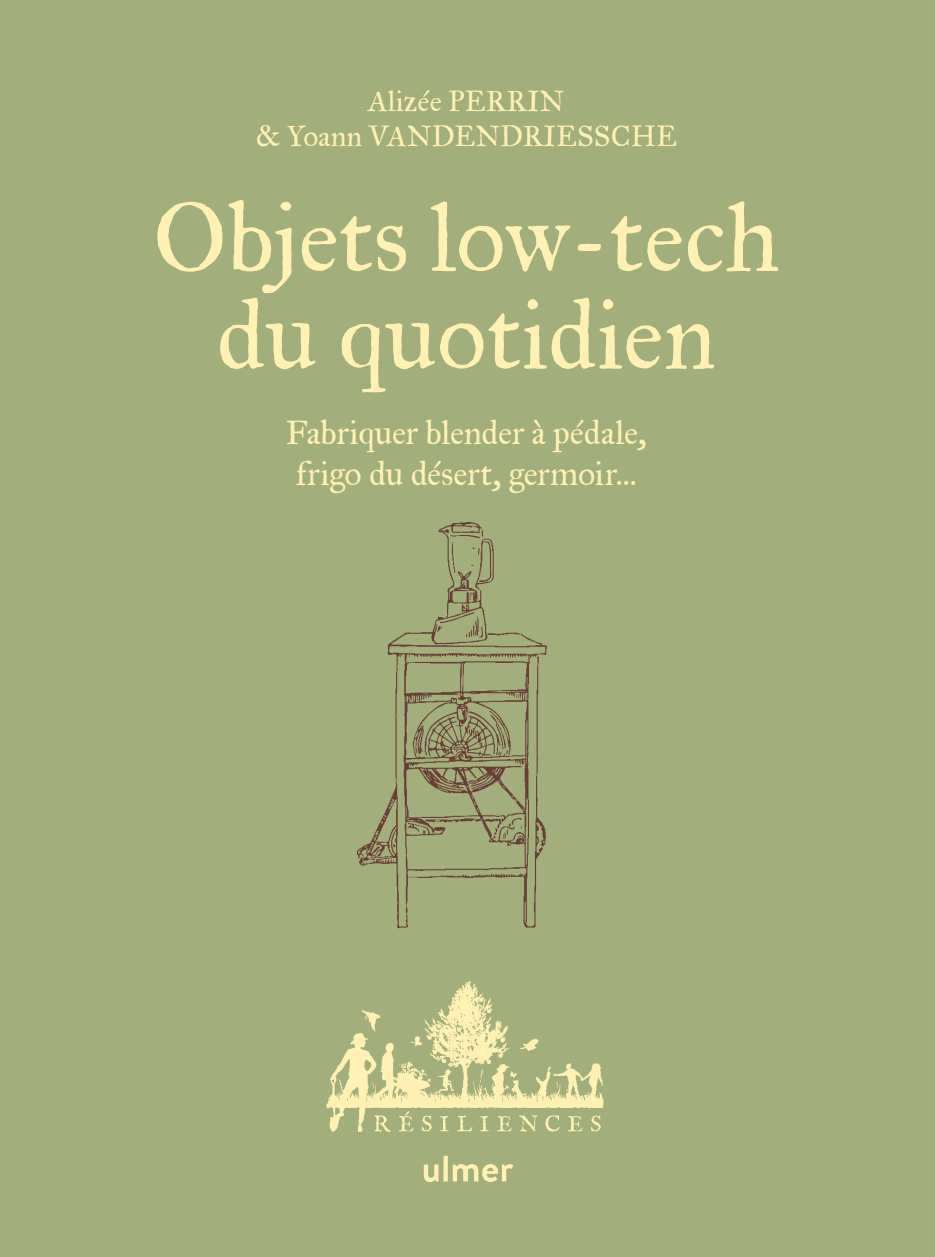
<style>
.page{position:relative;width:935px;height:1257px;background:#fff}
.page>*{position:absolute;margin:0;border:0;box-sizing:border-box;transform-origin:0 0}
.t1{font:97.42px/97.4px "IM FELL Great Primer PRO Roman";color:#fff1b4;text-align:center}
.t2{font:33.75px/40.5px "IM FELL Great Primer PRO Roman";letter-spacing:-.01em;color:#fff1b4}
.t3{font:29.25px/35.1px "IM FELL Great Primer PRO Roman";color:#fff1b4;text-align:center}
</style>
<div class="page">
<div style="left:0;top:0;width:934px;height:1256px;background:#a2ae7b"></div>
<img style="left:423px;top:1155px;width:89px;height:27px">
<img style="left:326px;top:980px;width:278px;height:152px">
<img style="left:357px;top:522px;width:189px;height:407px">
<p class="t3" style="left:256px;top:84px;width:423px">Alizée PERRIN<br>&amp; Yoann VANDENDRIESSCHE</p>
<h1 class="t1" style="left:153px;top:189px;width:628px">Objets low-tech du quotidien</h1>
<p class="t2" style="left:286px;top:413px;width:362px">Fabriquer blender à pédale, frigo du désert, germoir...</p>
</div>
